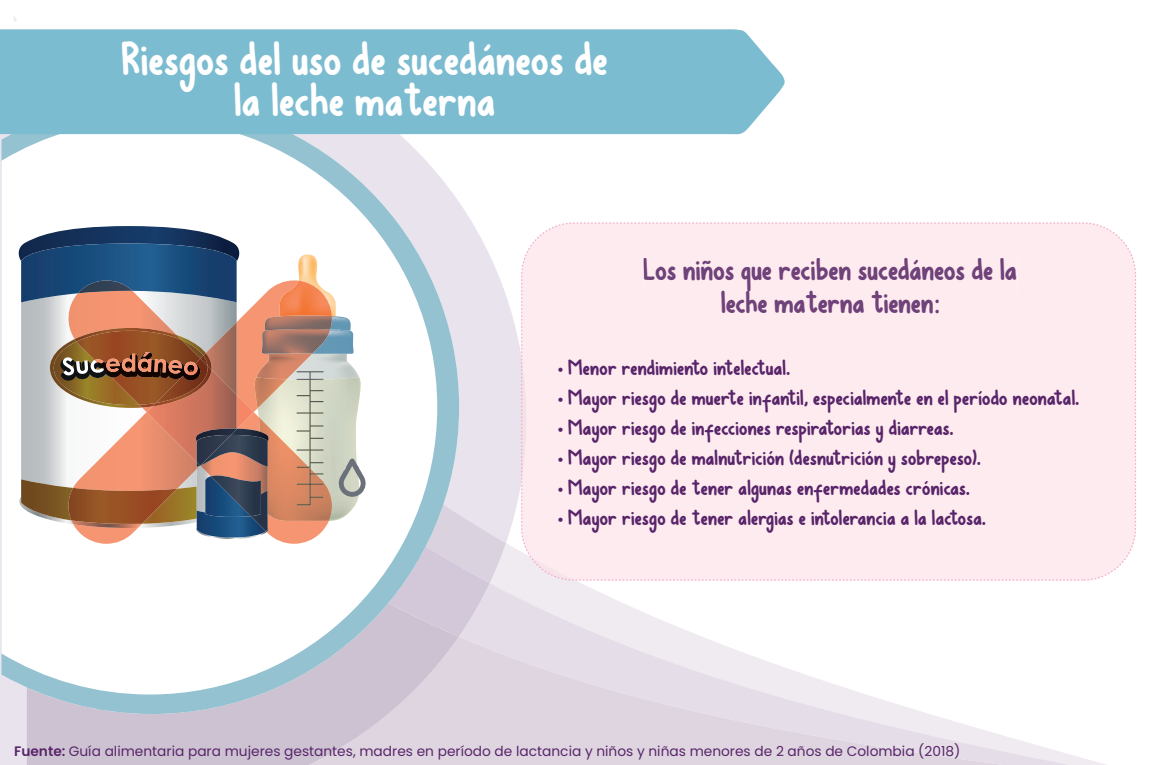
<style>
.page{position:relative;width:1170px;height:765px;background:#fff}
.page>*{position:absolute;margin:0;border:0;box-sizing:border-box;transform-origin:0 0}
.t1{font:43.75px/41.2px "Avocados";color:#fff;text-align:center}
.t2{font:28.75px/32.5px "Avocados";letter-spacing:-.01em;color:#6f427a;text-align:center}
.t3{font:20px "Avocados";color:#59256a}
.t4{font:13.75px "Poppins";color:#59256a}
.s1{font-family:"Myriad Pro"}
.s2{font-weight:600}
</style>
<div class="page">
<svg style="left:521px;top:583px;width:548px;height:182px"></svg>
<svg style="left:521px;top:637px;width:482px;height:128px;fill:#e5dde7"></svg>
<svg style="left:0;top:135px;width:521px;height:630px;background:#e7e1e9"></svg>
<svg style="left:489px;top:135px;width:17px;height:448px;fill:#e8e3ed"></svg>
<svg style="left:459px;top:135px;width:30px;height:502px;fill:#e8e3ed"></svg>
<svg style="left:27px;top:714px;width:432px;height:51px;background:#d1c6d5"></svg>
<svg style="left:1px;top:135px;width:458px;height:579px;background:#c7cfdc"></svg>
<svg style="left:1px;top:135px;width:436px;height:560px"></svg>
<div style="left:0;top:29px;width:785px;height:106px;background:#7cbcd0"></div>
<svg style="left:17px;top:226px;width:350px;height:318px"></svg>
<svg style="left:529px;top:579px;width:567px;height:2px"></svg>
<div style="left:521px;top:357px;width:614px;height:222px;background:#fdebef"></div>
<svg style="left:521px;top:357px;width:5px;height:126px"></svg>
<div style="left:521px;top:222px;width:614px;height:135px;background:#fdebef"></div>
<div style="left:643px;top:258px;width:374px;height:34px;background:#fdebef"></div>
<div style="left:721px;top:292px;width:211px;height:21px;background:#fdebef"></div>
<hr style="left:721px;top:291px;width:211px;height:1px;background:#6f427a">
<hr style="left:935px;top:299px;width:3px;height:14px;background:#fdebef">
<h1 class="t1" style="left:122px;top:41px;width:488px">Riesgos del uso de sucedáneos de la leche materna</h1>
<h2 class="t2" style="left:643px;top:255px;width:375px">Los niños que reciben sucedáneos de la leche materna tienen<span class="s1">:</span></h2>
<p class="t3" style="left:558px;top:354px;width:234px"><span class="s1">•</span> Menor rendimiento intelectual.</p>
<p class="t3" style="left:558px;top:384px;width:523px"><span class="s1">•</span> Mayor riesgo de muerte infantil, especialmente en el período neonatal.</p>
<p class="t3" style="left:558px;top:414px;width:397px"><span class="s1">•</span> Mayor riesgo de infecciones respiratorias y diarreas.</p>
<p class="t3" style="left:558px;top:444px;width:425px"><span class="s1">•</span> Mayor riesgo de malnutrición (desnutrición y sobrepeso).</p>
<p class="t3" style="left:558px;top:474px;width:414px"><span class="s1">•</span> Mayor riesgo de tener algunas enfermedades crónicas.</p>
<p class="t3" style="left:558px;top:504px;width:430px"><span class="s1">•</span> Mayor riesgo de tener alergias e intolerancia a la lactosa.</p>
<p class="t4" style="left:14px;top:743px;width:947px"><span class="s2">Fuente:</span> Guía alimentaria para mujeres gestantes, madres en período de lactancia y niños y niñas menores de 2 años de Colombia (2018)</p>
</div>
